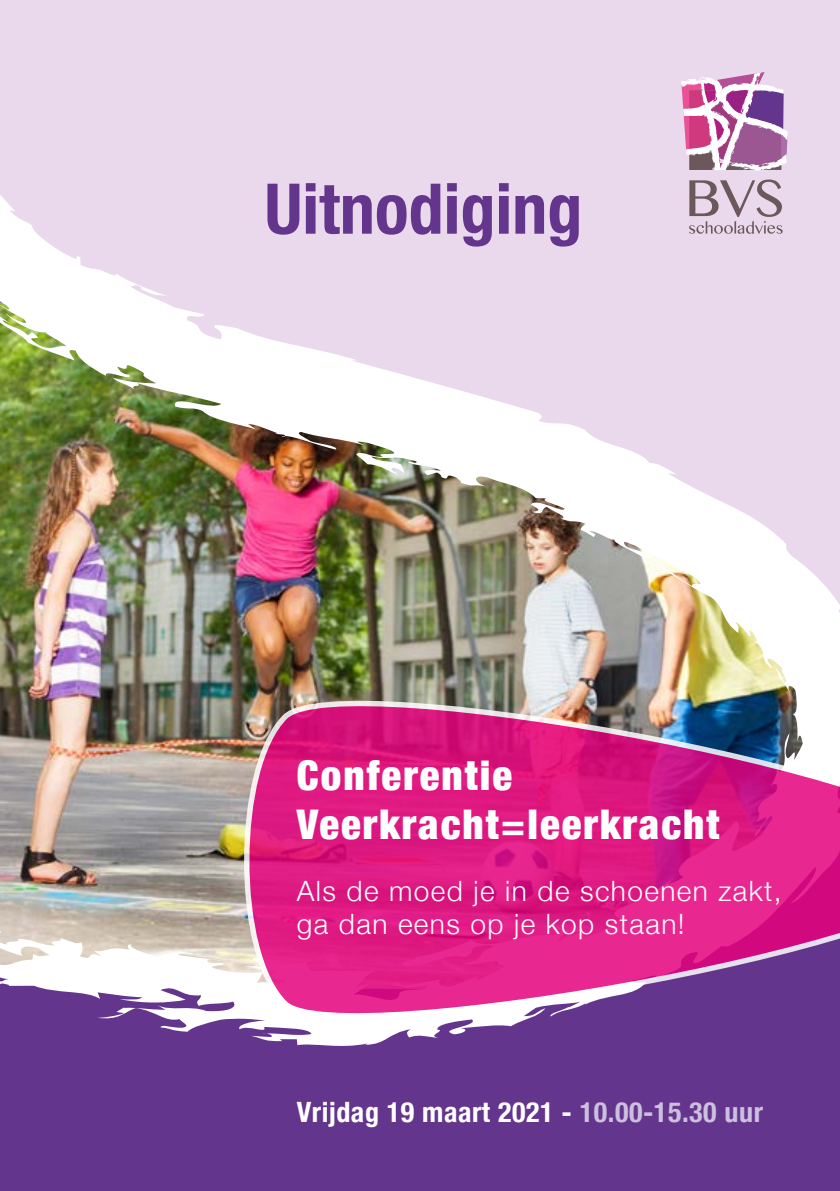
<style>
.page{position:relative;width:840px;height:1191px;background:#fff}
.page>*{position:absolute;margin:0;border:0;box-sizing:border-box;transform-origin:0 0}
.t1{font:700 condensed 70px "Helvetica Neue";color:#64358c}
.t2{font:900 condensed 40.8px/49px "Helvetica Neue";letter-spacing:.05em;color:#fff}
.t3{font:300 28px/33.6px "Helvetica Neue";letter-spacing:.05em;color:#fff}
.t4{font:700 condensed 28px "Helvetica Neue";letter-spacing:.02em;color:#fff}
.s1{font-weight:700;font-stretch:normal}
.s2{color:#cdc0df}
</style>
<div class="page">
<div style="left:0;top:1046px;width:839px;height:145px;background:#64358c"></div>
<img style="left:0;top:0;width:839px;height:1046px">
<div style="left:597px;top:0;width:242px;height:251px;background:#ead9ec"></div>
<svg style="left:689px;top:179px;width:93px;height:55px"></svg>
<svg style="left:681px;top:72px;width:106px;height:99px;background:#c490b8"></svg>
<svg style="left:235px;top:699px;width:604px;height:321px;background:#cd368c"></svg>
<h1 class="t1" style="left:264px;top:166px;width:319px">Uitnodiging</h1>
<h2 class="t2" style="left:296px;top:748px;width:424px">Conferentie<br>Veerkracht<span class="s1">=</span>leerkracht</h2>
<p class="t3" style="left:296px;top:872px;width:486px">Als de moed je in de schoenen zakt, ga dan eens op je kop staan!</p>
<p class="t4" style="left:296px;top:1088px;width:467px">Vrijdag 19 maart 2021 - <span class="s2">10.00-15.30 uur</span></p>
</div>
